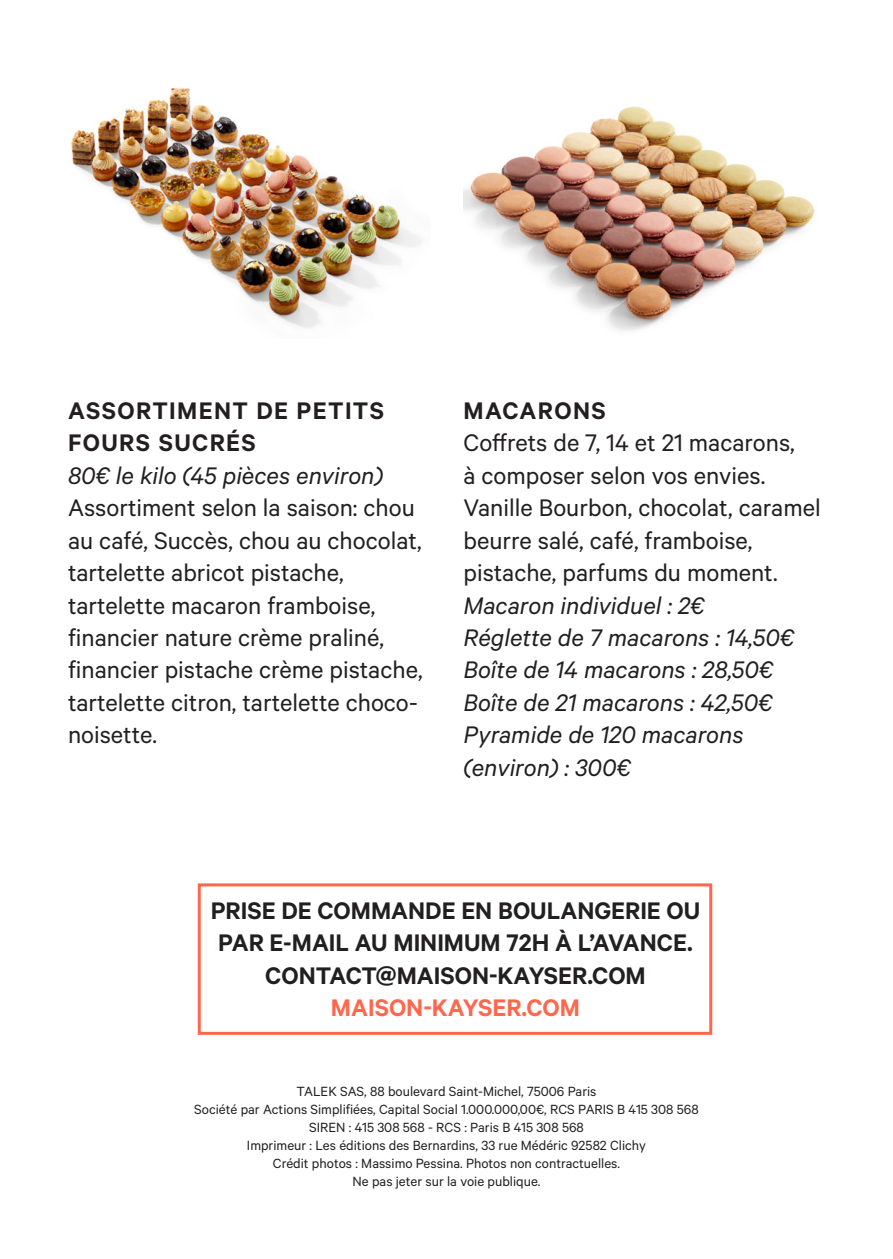
<style>
.page{position:relative;width:893px;height:1259px;background:#fff}
.page>*{position:absolute;margin:0;border:0;box-sizing:border-box;transform-origin:0 0}
.Descriptif_Reg{font:27px/32.4px "Calibre";color:#231f20}
.Infos_Ital{font:italic 27px/32.4px "Calibre";color:#231f20}
.PRODUCT_NAME{font:600 27px "Calibre";color:#231f20}
.PRODUCT_NAME-2{font:600 27px/32.4px "Calibre";letter-spacing:.05em;color:#231f20}
.t1{font:600 27px "Calibre";color:#ff674c}
.t2{font:15px "Calibre";color:#231f20}
</style>
<div class="page">
<img style="left:463px;top:106px;width:352px;height:225px">
<img style="left:71px;top:88px;width:350px;height:240px">
<div style="left:198px;top:883px;width:514px;height:152px;border:3px solid #ff674c"></div>
<p class="PRODUCT_NAME-2" style="left:68px;top:394px;width:317px">ASSORTIMENT DE PETITS<br>FOURS SUCRÉS</p>
<p class="Infos_Ital" style="left:68px;top:458px;width:317px">80€ le kilo (45 pièces environ)</p>
<p class="Descriptif_Reg" style="left:68px;top:491px;width:356px">Assortiment selon la saison: chou au café, Succès, chou au chocolat, tartelette abricot pistache, tartelette macaron framboise, financier nature crème praliné, financier pistache crème pistache, tartelette citron, tartelette choco&shy;noisette.</p>
<p class="PRODUCT_NAME-2" style="left:463px;top:394px;width:144px">MACARONS</p>
<p class="Descriptif_Reg" style="left:463px;top:426px;width:359px">Coffrets de 7, 14 et 21 macarons,<br>à composer selon vos envies.<br>Vanille Bourbon, chocolat, caramel beurre salé, café, framboise, pistache, parfums du moment.</p>
<p class="Infos_Ital" style="left:463px;top:588px;width:243px">Macaron individuel : 2€</p>
<p class="Infos_Ital" style="left:463px;top:620px;width:332px">Réglette de 7 macarons : 14,50€</p>
<p class="Infos_Ital" style="left:463px;top:653px;width:311px">Boîte de 14 macarons : 28,50€</p>
<p class="Infos_Ital" style="left:463px;top:685px;width:311px">Boîte de 21 macarons : 42,50€</p>
<p class="Infos_Ital" style="left:463px;top:717px;width:282px">Pyramide de 120 macarons (environ) : 300€</p>
<p class="PRODUCT_NAME" style="left:211px;top:894px;width:491px">PRISE DE COMMANDE EN BOULANGERIE OU</p>
<p class="PRODUCT_NAME" style="left:218px;top:927px;width:476px">PAR E-MAIL AU MINIMUM 72H À L’AVANCE.</p>
<p class="PRODUCT_NAME" style="left:265px;top:959px;width:382px">CONTACT@MAISON-KAYSER.COM</p>
<p class="t1" style="left:331px;top:991px;width:251px">MAISON-KAYSER.COM</p>
<p class="t2" style="left:296px;top:1082px;width:302px">TALEK SAS, 88 boulevard Saint-Michel, 75006 Paris</p>
<p class="t2" style="left:194px;top:1100px;width:506px">Société par Actions Simplifiées, Capital Social 1.000.000,00€, RCS PARIS B 415 308 568</p>
<p class="t2" style="left:309px;top:1118px;width:276px">SIREN : 415 308 568 - RCS : Paris B 415 308 568</p>
<p class="t2" style="left:247px;top:1136px;width:400px">Imprimeur : Les éditions des Bernardins, 33 rue Médéric 92582 Clichy</p>
<p class="t2" style="left:273px;top:1154px;width:349px">Crédit photos : Massimo Pessina. Photos non contractuelles.</p>
<p class="t2" style="left:353px;top:1172px;width:189px">Ne pas jeter sur la voie publique.</p>
</div>
